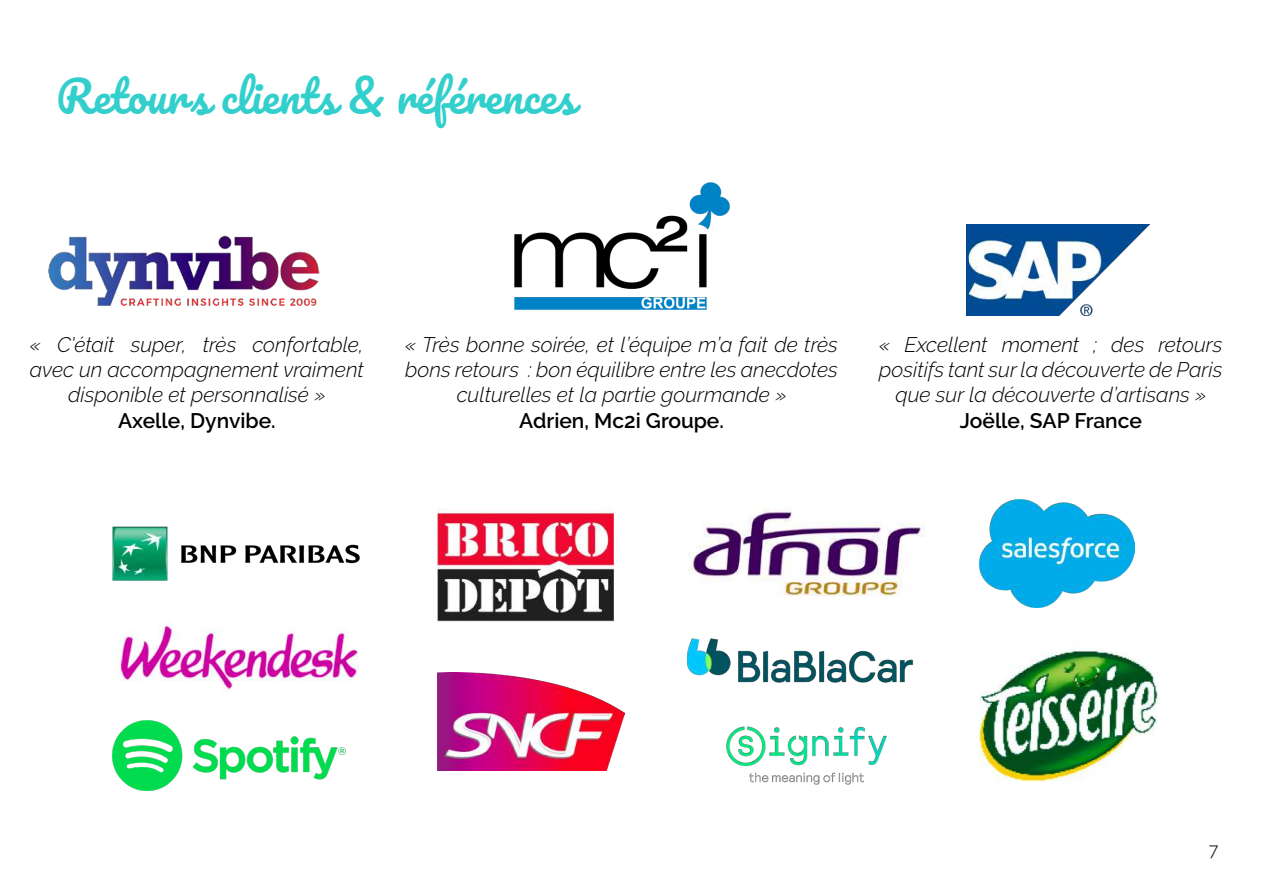
<style>
.page{position:relative;width:1263px;height:893px;background:#fff}
.page>*{position:absolute;margin:0;border:0;box-sizing:border-box;transform-origin:0 0}
.t1{font:43.5px "Pacifico";color:#32cfcd}
.t2{font:italic 300 21px/25.2px "Raleway";color:#000;text-align:center}
.t3{font:600 21px "Raleway";color:#000}
.t4{font:300 18px "Raleway";color:#000}
</style>
<div class="page">
<img style="left:514px;top:183px;width:216px;height:127px">
<img style="left:966px;top:225px;width:184px;height:91px">
<img style="left:48px;top:235px;width:272px;height:71px">
<img style="left:980px;top:499px;width:155px;height:109px">
<img style="left:113px;top:720px;width:232px;height:70px">
<img style="left:112px;top:526px;width:248px;height:55px">
<img style="left:726px;top:726px;width:161px;height:59px">
<img style="left:117px;top:623px;width:242px;height:69px">
<img style="left:438px;top:672px;width:186px;height:98px">
<img style="left:980px;top:649px;width:177px;height:133px">
<img style="left:687px;top:638px;width:226px;height:45px">
<img style="left:688px;top:508px;width:237px;height:88px">
<img style="left:438px;top:508px;width:176px;height:114px">
<h1 class="t1" style="left:56px;top:73px;width:521px">Retours clients &amp; références</h1>
<p class="t2" style="left:30px;top:332px;width:336px">« C'était super, très confortable, avec un accompagnement vraiment disponible et personnalisé »</p>
<p class="t3" style="left:118px;top:408px;width:159px">Axelle, Dynvibe.</p>
<p class="t2" style="left:405px;top:332px;width:434px">« Très bonne soirée, et l’équipe m’a fait de très bons retours : bon équilibre entre les anecdotes culturelles et la partie gourmande »</p>
<p class="t3" style="left:519px;top:408px;width:206px">Adrien, Mc2i Groupe.</p>
<p class="t2" style="left:879px;top:332px;width:345px">« Excellent moment ; des retours positifs tant sur la découverte de Paris que sur la découverte d’artisans »</p>
<p class="t3" style="left:960px;top:408px;width:184px">Joëlle, SAP France</p>
<p class="t4" style="left:1209px;top:839px;width:11px">7</p>
</div>
